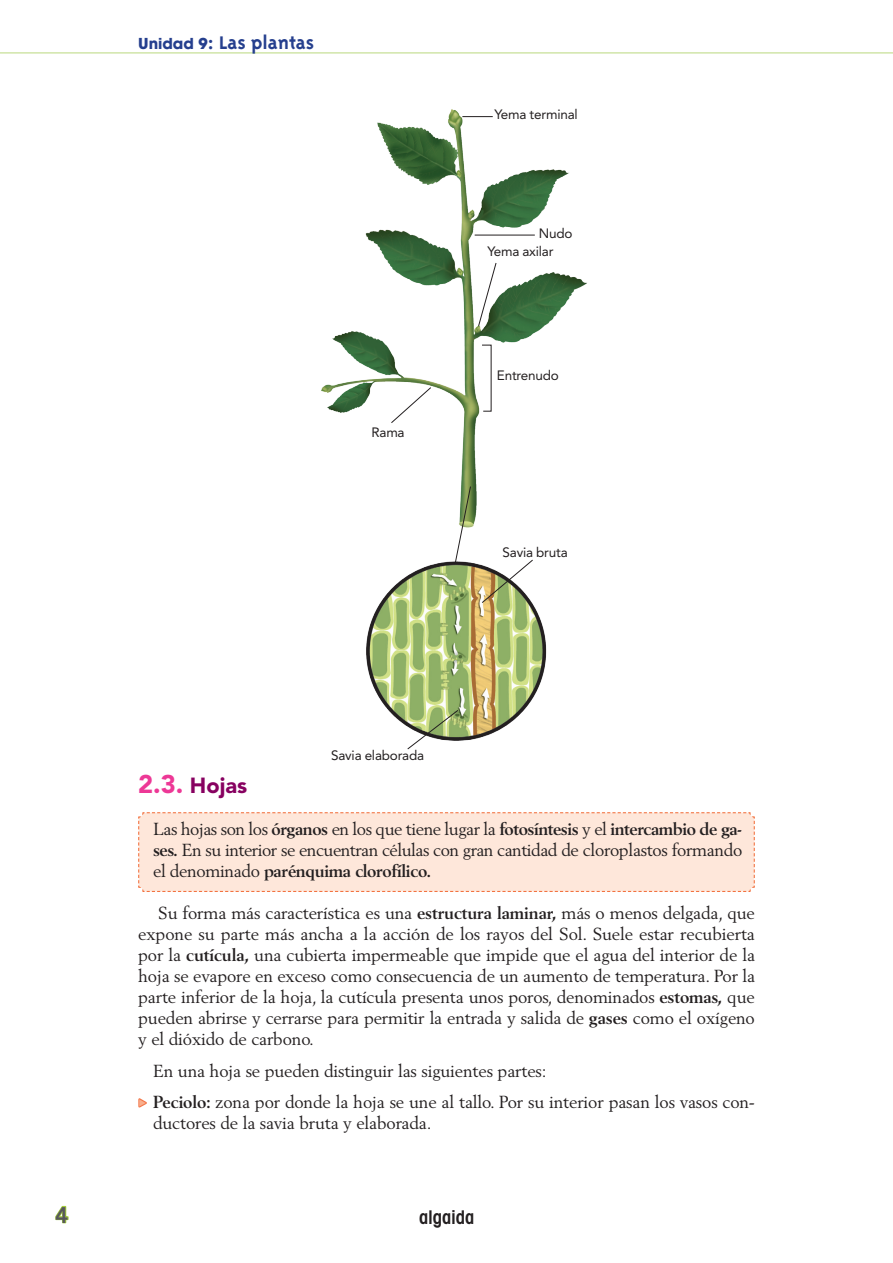
<style>
.page{position:relative;width:893px;height:1263px;background:#fff}
.page>*{position:absolute;margin:0;border:0;box-sizing:border-box;transform-origin:0 0}
.t1{font:800 22.5px "Avenir LT Std";color:#57585a}
.TITULO2{font:900 21.75px "Avenir LT Std";color:#870160}
.t2{font:700 21px "Triplex";color:#253f8e}
.t3{font:600 condensed 18.9px "Avant Garde";color:#231f20}
.TEXTO{font:17.25px/21px "Berling LT Std";letter-spacing:-.01em;color:#231f20;text-align:justify}
.DEFINICIÓN{font:17.25px/21px "Berling LT Std";letter-spacing:-.025em;color:#231f20;text-align:justify}
.GUIÓN1{font:17.25px/21px "Berling LT Std";letter-spacing:-.01em;color:#231f20}
.COMPETENCIAS_AUTOR{font:13.5px "Avenir LT Std";letter-spacing:-.015em;color:#231f20}
.s1{font-family:"Avant Garde";font-size:15px}
.s2{font-size:25.5px;color:#ed3896}
.s3{font-weight:700}
.s4{font-family:"FF Dingbests";font-size:15px;color:#f9af8d}
</style>
<div class="page">
<svg style="left:55px;top:1205px;width:14px;height:19px"></svg>
<hr style="left:0;top:53px;width:893px;height:1px;background:#b9d87e">
<div style="left:138px;top:812px;width:617px;height:80px;background:#fee7da"></div>
<img style="left:321px;top:109px;width:266px;height:632px">
<hr style="left:462px;top:116px;width:31px;height:1px;background:#231f20">
<svg style="left:478px;top:262px;width:19px;height:65px"></svg>
<hr style="left:475px;top:235px;width:60px;height:1px;background:#231f20">
<svg style="left:390px;top:386px;width:42px;height:38px"></svg>
<svg style="left:481px;top:344px;width:11px;height:68px"></svg>
<svg style="left:455px;top:486px;width:16px;height:77px"></svg>
<svg style="left:481px;top:559px;width:53px;height:45px"></svg>
<svg style="left:407px;top:709px;width:52px;height:41px"></svg>
<svg style="left:138px;top:1098px;width:9px;height:10px"></svg>
<p class="t2" style="left:138px;top:30px;width:177px"><span class="s1">Unidad 9</span>: Las plantas</p>
<p class="COMPETENCIAS_AUTOR" style="left:371px;top:425px;width:35px">Rama</p>
<p class="COMPETENCIAS_AUTOR" style="left:495px;top:107px;width:85px">Yema terminal</p>
<p class="COMPETENCIAS_AUTOR" style="left:539px;top:225px;width:35px">Nudo</p>
<p class="COMPETENCIAS_AUTOR" style="left:487px;top:243px;width:68px">Yema axilar</p>
<p class="COMPETENCIAS_AUTOR" style="left:497px;top:367px;width:64px">Entrenudo</p>
<p class="COMPETENCIAS_AUTOR" style="left:503px;top:545px;width:67px">Savia bruta</p>
<h1 class="t1" style="left:55px;top:1201px;width:15px">4</h1>
<p class="COMPETENCIAS_AUTOR" style="left:331px;top:747px;width:95px">Savia elaborada</p>
<p class="TITULO2" style="left:138px;top:773px;width:110px"><span class="s2">2.3.</span> Hojas</p>
<p class="DEFINICIÓN" style="left:153px;top:819px;width:591px">Las hojas son los <span class="s3">órganos</span> en los que tiene lugar la <span class="s3">fotosíntesis</span> y el <span class="s3">intercambio de ga&shy;ses.</span> En su interior se encuentran células con gran cantidad de cloroplastos formando el denominado <span class="s3">parénquima clorofílico.</span></p>
<p class="TEXTO" style="left:138px;top:903px;width:618px;text-indent:20px">Su forma más característica es una <span class="s3">estructura laminar,</span> más o menos delgada, que expone su parte más ancha a la acción de los rayos del Sol. Suele estar recubierta por la <span class="s3">cutícula,</span> una cubierta impermeable que impide que el agua del interior de la hoja se evapore en exceso como consecuencia de un aumento de temperatura. Por la parte inferior de la hoja, la cutícula presenta unos poros, denominados <span class="s3">estomas,</span> que pueden abrirse y cerrarse para permitir la entrada y salida de <span class="s3">gases</span> como el oxígeno y el dióxido de carbono.</p>
<p class="TEXTO" style="left:153px;top:1060px;width:395px">En una hoja se pueden distinguir las siguientes partes:</p>
<p class="GUIÓN1" style="left:153px;top:1092px;width:603px;text-indent:-15px"><span class="s4">&gt;</span> <span class="s3">Peciolo:</span> zona por donde la hoja se une al tallo. Por su interior pasan los vasos con&shy;ductores de la savia bruta y elaborada.</p>
<p class="t3" style="left:419px;top:1206px;width:57px">algaida</p>
</div>
